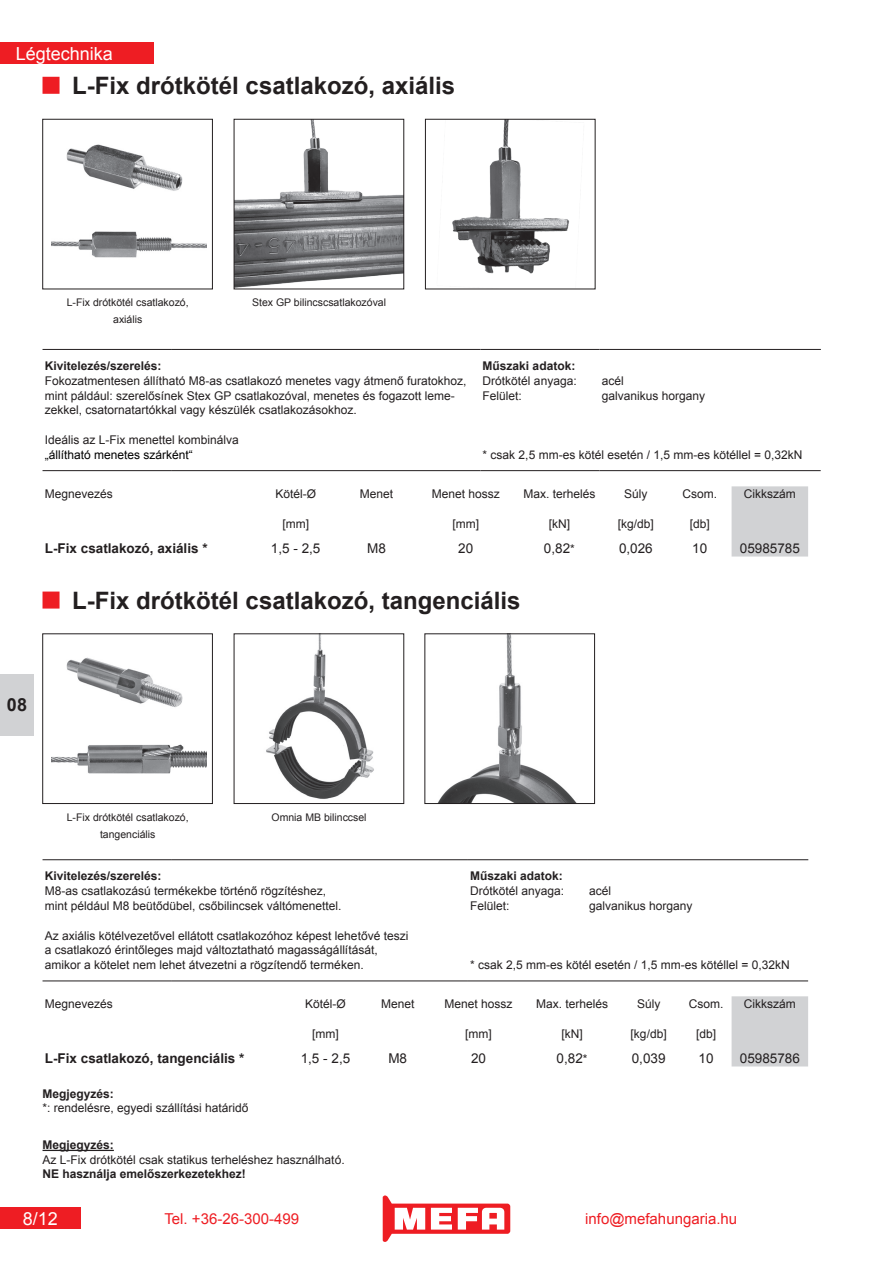
<style>
.page{position:relative;width:893px;height:1263px;background:#fff}
.page>*{position:absolute;margin:0;border:0;box-sizing:border-box;transform-origin:0 0}
.Überschrift_Inhaltsv{font:700 24px "Arial";color:#231f20}
.t1{font:18px "Arial";color:#fff}
.t2{font:700 18px "Arial";color:#231f20}
.t3{font:15px "Arial";color:#ee1d23}
.t4{font:13.5px "Arial";color:#231f20}
.t5{font:700 13.5px "Arial";color:#231f20}
.t6{font:12px "Arial";color:#231f20}
.t7{font:700 12px "Arial";color:#231f20}
.t8{font:12px "Arial";color:#000001}
.t9{font:10.5px "Arial";color:#231f20}
.s1{font-size:12px}
</style>
<div class="page">
<div style="left:0;top:43px;width:154px;height:21px;background:#ee1d23"></div>
<div style="left:0;top:1208px;width:81px;height:21px;background:#ee1d23"></div>
<svg style="left:383px;top:1195px;width:127px;height:47px"></svg>
<div style="left:43px;top:77px;width:17px;height:17px;background:#ee1d23;border:2px solid #ee1d23"></div>
<div style="left:0;top:674px;width:34px;height:62px;background:#d1d2d4"></div>
<hr style="left:43px;top:349px;width:129px;height:1px;background:#231f20">
<hr style="left:172px;top:349px;width:308px;height:1px;background:#231f20">
<hr style="left:480px;top:349px;width:120px;height:1px;background:#231f20">
<hr style="left:600px;top:349px;width:221px;height:1px;background:#231f20">
<hr style="left:43px;top:470px;width:129px;height:1px;background:#231f20">
<hr style="left:172px;top:470px;width:308px;height:1px;background:#231f20">
<hr style="left:480px;top:470px;width:120px;height:1px;background:#231f20">
<hr style="left:600px;top:470px;width:221px;height:1px;background:#231f20">
<div style="left:732px;top:486px;width:76px;height:70px;background:#d1d2d4"></div>
<div style="left:43px;top:119px;width:170px;height:170px;border:1px solid #231f20"></div>
<img style="left:236px;top:121px;width:166px;height:166px">
<div style="left:234px;top:119px;width:170px;height:170px;border:1px solid #231f20"></div>
<img style="left:51px;top:231px;width:155px;height:27px">
<img style="left:66px;top:144px;width:117px;height:47px">
<img style="left:452px;top:121px;width:117px;height:153px">
<div style="left:425px;top:119px;width:170px;height:170px;border:1px solid #231f20"></div>
<hr style="left:43px;top:859px;width:129px;height:1px;background:#231f20">
<hr style="left:172px;top:859px;width:296px;height:1px;background:#231f20">
<hr style="left:468px;top:859px;width:119px;height:1px;background:#231f20">
<hr style="left:587px;top:859px;width:221px;height:1px;background:#231f20">
<hr style="left:43px;top:981px;width:129px;height:1px;background:#231f20">
<hr style="left:172px;top:981px;width:296px;height:1px;background:#231f20">
<hr style="left:468px;top:981px;width:119px;height:1px;background:#231f20">
<hr style="left:587px;top:981px;width:221px;height:1px;background:#231f20">
<div style="left:732px;top:996px;width:76px;height:70px;background:#d1d2d4"></div>
<div style="left:43px;top:634px;width:170px;height:170px;border:1px solid #231f20"></div>
<img style="left:266px;top:636px;width:108px;height:163px">
<img style="left:51px;top:744px;width:155px;height:30px">
<img style="left:66px;top:657px;width:117px;height:50px">
<div style="left:43px;top:591px;width:17px;height:17px;background:#ee1d23;border:2px solid #ee1d23"></div>
<hr style="left:43px;top:1150px;width:71px;height:1px;background:#231f20">
<img style="left:438px;top:636px;width:138px;height:166px">
<div style="left:425px;top:634px;width:170px;height:170px;border:1px solid #231f20"></div>
<h2 class="t1" style="left:16px;top:41px;width:99px">Légtechnika</h2>
<p class="Überschrift_Inhaltsv" style="left:72px;top:69px;width:384px">L-Fix drótkötél csatlakozó, axiális</p>
<p class="t9" style="left:252px;top:295px;width:136px">Stex GP bilincscsatlakozóval</p>
<p class="t9" style="left:67px;top:295px;width:123px">L-Fix drótkötél csatlakozó,</p>
<p class="t9" style="left:113px;top:312px;width:31px">axiális</p>
<p class="t7" style="left:45px;top:357px;width:118px">Kivitelezés/szerelés:</p>
<p class="t7" style="left:483px;top:357px;width:94px">Műszaki adatok:</p>
<p class="t6" style="left:45px;top:372px;width:423px">Fokozatmentesen állítható M8-as csatlakozó menetes vagy átmenő furatokhoz,</p>
<p class="t6" style="left:483px;top:372px;width:96px">Drótkötél anyaga:</p>
<p class="t6" style="left:602px;top:372px;width:24px">acél</p>
<p class="t6" style="left:45px;top:387px;width:411px">mint páldául: szerelősínek Stex GP csatlakozóval, menetes és fogazott leme-</p>
<p class="t6" style="left:483px;top:387px;width:41px">Felület:</p>
<p class="t6" style="left:602px;top:387px;width:105px">galvanikus horgany</p>
<p class="t6" style="left:45px;top:402px;width:314px">zekkel, csatornatartókkal vagy készülék csatlakozásokhoz.</p>
<p class="t6" style="left:45px;top:432px;width:196px">Ideális az L-Fix menettel kombinálva</p>
<p class="t8" style="left:45px;top:447px;width:150px">„állítható menetes szárként“</p>
<p class="t6" style="left:483px;top:447px;width:321px">* csak 2,5 mm-es kötél esetén / 1,5 mm-es kötéllel = 0,32kN</p>
<p class="t6" style="left:45px;top:486px;width:70px">Megnevezés</p>
<p class="t6" style="left:275px;top:486px;width:42px">Kötél-Ø</p>
<p class="t6" style="left:360px;top:486px;width:35px">Menet</p>
<p class="t6" style="left:432px;top:486px;width:70px">Menet hossz</p>
<p class="t6" style="left:523px;top:486px;width:74px">Max. terhelés</p>
<p class="t6" style="left:624px;top:486px;width:25px">Súly</p>
<p class="t6" style="left:682px;top:486px;width:36px">Csom.</p>
<p class="t6" style="left:744px;top:486px;width:53px">Cikkszám</p>
<p class="t6" style="left:282px;top:515px;width:28px">[mm]</p>
<p class="t6" style="left:452px;top:515px;width:28px">[mm]</p>
<p class="t6" style="left:549px;top:515px;width:23px">[kN]</p>
<p class="t6" style="left:618px;top:515px;width:38px">[kg/db]</p>
<p class="t6" style="left:690px;top:515px;width:22px">[db]</p>
<p class="t5" style="left:45px;top:539px;width:164px">L-Fix csatlakozó, axiális *</p>
<p class="t4" style="left:271px;top:539px;width:51px">1,5 - 2,5</p>
<p class="t4" style="left:367px;top:539px;width:20px">M8</p>
<p class="t4" style="left:458px;top:539px;width:17px">20</p>
<p class="t4" style="left:544px;top:539px;width:32px">0,82<span class="s1">*</span></p>
<p class="t4" style="left:619px;top:539px;width:35px">0,026</p>
<p class="t4" style="left:692px;top:539px;width:17px">10</p>
<p class="t4" style="left:740px;top:539px;width:62px">05985785</p>
<h2 class="t2" style="left:7px;top:692px;width:22px">08</h2>
<p class="Überschrift_Inhaltsv" style="left:72px;top:583px;width:450px">L-Fix drótkötél csatlakozó, tangenciális</p>
<p class="t9" style="left:272px;top:810px;width:97px">Omnia MB bilinccsel</p>
<p class="t9" style="left:67px;top:810px;width:123px">L-Fix drótkötél csatlakozó,</p>
<p class="t9" style="left:100px;top:827px;width:57px">tangenciális</p>
<p class="t7" style="left:45px;top:867px;width:118px">Kivitelezés/szerelés:</p>
<p class="t7" style="left:470px;top:867px;width:94px">Műszaki adatok:</p>
<p class="t6" style="left:45px;top:882px;width:283px">M8-as csatlakozású termékekbe történő rögzítéshez,</p>
<p class="t6" style="left:470px;top:882px;width:96px">Drótkötél anyaga:</p>
<p class="t6" style="left:589px;top:882px;width:24px">acél</p>
<p class="t6" style="left:45px;top:897px;width:298px">mint például M8 beütődübel, csőbilincsek váltómenettel.</p>
<p class="t6" style="left:470px;top:897px;width:41px">Felület:</p>
<p class="t6" style="left:589px;top:897px;width:105px">galvanikus horgany</p>
<p class="t6" style="left:45px;top:927px;width:365px">Az axiális kötélvezetővel ellátott csatlakozóhoz képest lehetővé teszi</p>
<p class="t6" style="left:45px;top:942px;width:334px">a csatlakozó érintőleges majd változtatható magasságállítását,</p>
<p class="t6" style="left:45px;top:957px;width:320px">amikor a kötelet nem lehet átvezetni a rögzítendő terméken.</p>
<p class="t6" style="left:470px;top:957px;width:321px">* csak 2,5 mm-es kötél esetén / 1,5 mm-es kötéllel = 0,32kN</p>
<p class="t6" style="left:45px;top:996px;width:70px">Megnevezés</p>
<p class="t6" style="left:305px;top:996px;width:42px">Kötél-Ø</p>
<p class="t6" style="left:381px;top:996px;width:35px">Menet</p>
<p class="t6" style="left:445px;top:996px;width:70px">Menet hossz</p>
<p class="t6" style="left:536px;top:996px;width:74px">Max. terhelés</p>
<p class="t6" style="left:637px;top:996px;width:25px">Súly</p>
<p class="t6" style="left:689px;top:996px;width:36px">Csom.</p>
<p class="t6" style="left:744px;top:996px;width:53px">Cikkszám</p>
<p class="t6" style="left:312px;top:1025px;width:28px">[mm]</p>
<p class="t6" style="left:465px;top:1025px;width:28px">[mm]</p>
<p class="t6" style="left:561px;top:1025px;width:23px">[kN]</p>
<p class="t6" style="left:631px;top:1025px;width:38px">[kg/db]</p>
<p class="t6" style="left:696px;top:1025px;width:22px">[db]</p>
<p class="t5" style="left:45px;top:1049px;width:201px">L-Fix csatlakozó, tangenciális *</p>
<p class="t4" style="left:301px;top:1049px;width:51px">1,5 - 2,5</p>
<p class="t4" style="left:388px;top:1049px;width:20px">M8</p>
<p class="t4" style="left:471px;top:1049px;width:17px">20</p>
<p class="t4" style="left:557px;top:1049px;width:32px">0,82<span class="s1">*</span></p>
<p class="t4" style="left:632px;top:1049px;width:35px">0,039</p>
<p class="t4" style="left:699px;top:1049px;width:17px">10</p>
<p class="t4" style="left:740px;top:1049px;width:62px">05985786</p>
<p class="t7" style="left:43px;top:1085px;width:73px">Megjegyzés:</p>
<p class="t6" style="left:43px;top:1099px;width:208px">*: rendelésre, egyedi szállítási határidő</p>
<p class="t7" style="left:43px;top:1136px;width:73px">Megjegyzés:</p>
<p class="t6" style="left:43px;top:1151px;width:304px">Az L-Fix drótkötél csak statikus terheléshez használható.</p>
<p class="t7" style="left:43px;top:1165px;width:205px">NE használja emelőszerkezetekhez!</p>
<h2 class="t1" style="left:23px;top:1206px;width:37px">8/12</h2>
<p class="t3" style="left:164px;top:1208px;width:136px">Tel. +36-26-300-499</p>
<p class="t3" style="left:585px;top:1208px;width:153px">info@mefahungaria.hu</p>
</div>
